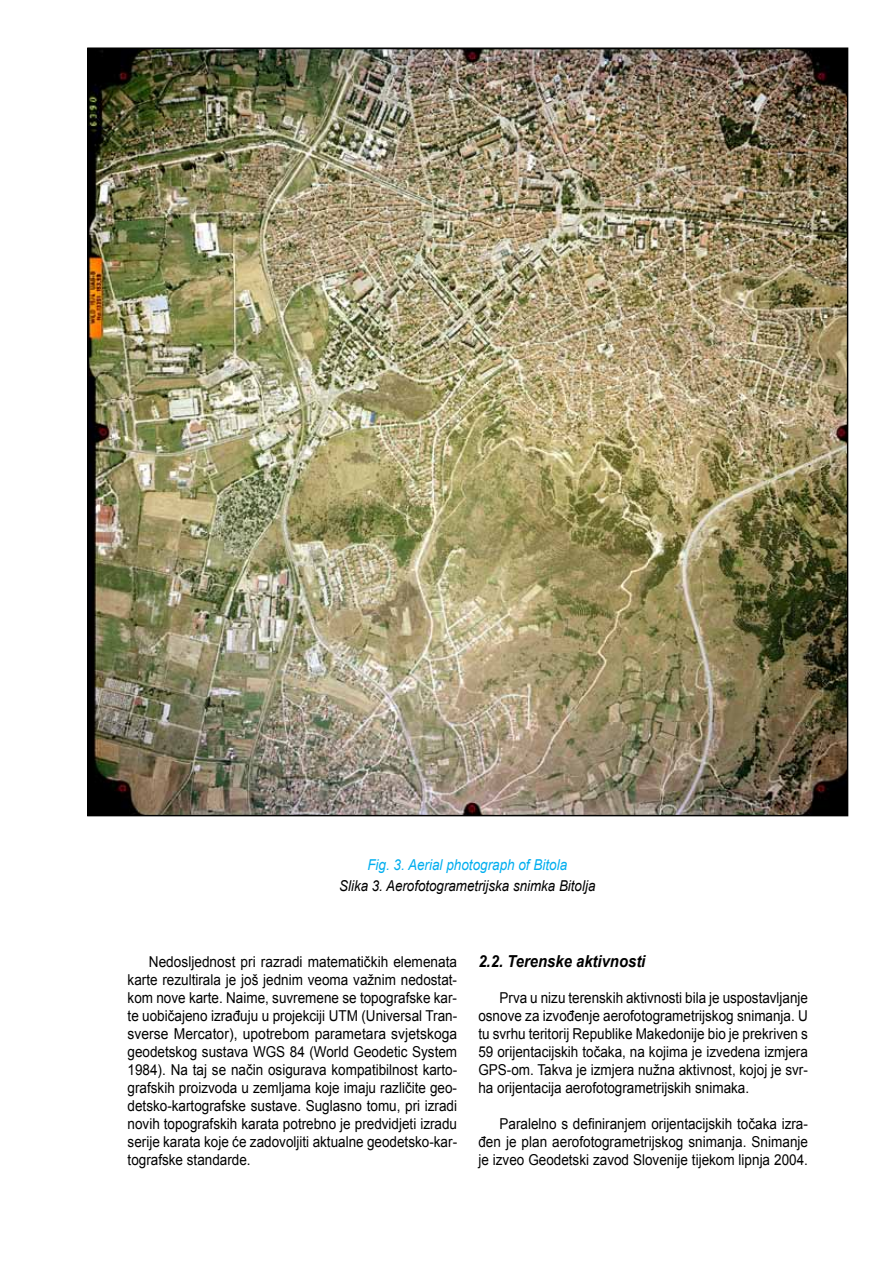
<style>
.page{position:relative;width:893px;height:1263px;background:#fff}
.page>*{position:absolute;margin:0;border:0;box-sizing:border-box;transform-origin:0 0}
.t1{font:italic 700 16.5px "Arial";color:#000;scale:.9 1}
.t2{font:15px/18px "Arial";color:#000;text-align:justify;scale:.91 1}
.t3{font:15px/18px "Arial";color:#000;text-align:justify;scale:.9 1}
.t4{font:italic 15px "Arial";color:#000;scale:.89 1}
.t5{font:italic 15px "Arial";color:#00aeef;scale:.9 1}
</style>
<div class="page">
<img style="left:90px;top:50px;width:755px;height:763px">
<p class="t5" style="left:367px;top:855px;width:224px">Fig. 3. Aerial photograph of Bitola</p>
<p class="t4" style="left:339px;top:876px;width:289px">Slika 3. Aerofotogrametrijska snimka Bitolja</p>
<p class="t2" style="left:128px;top:953px;width:364px;text-indent:21px">Nedosljednost pri razradi matematičkih elemenata karte rezultirala je još jednim veoma važnim nedostat&shy;kom nove karte. Naime, suvremene se topografske kar&shy;te uobičajeno izrađuju u projekciji UTM (Universal Tran&shy;sverse Mercator), upotrebom parametara svjetskoga geodetskog sustava WGS 84 (World Geodetic System 1984). Na taj se način osigurava kompatibilnost karto&shy;grafskih proizvoda u zemljama koje imaju različite geo&shy;detsko-kartografske sustave. Suglasno tomu, pri izradi novih topografskih karata potrebno je predvidjeti izradu serije karata koje će zadovoljiti aktualne geodetsko-kar&shy;tografske standarde.</p>
<p class="t1" style="left:478px;top:951px;width:187px">2.2. Terenske aktivnosti</p>
<p class="t3" style="left:478px;top:989px;width:368px;text-indent:21px">Prva u nizu terenskih aktivnosti bila je uspostavljanje osnove za izvođenje aerofotogrametrijskog snimanja. U tu svrhu teritorij Republike Makedonije bio je prekriven s 59 orijentacijskih točaka, na kojima je izvedena izmjera GPS-om. Takva je izmjera nužna aktivnost, kojoj je svr&shy;ha orijentacija aerofotogrametrijskih snimaka.</p>
<p class="t3" style="left:478px;top:1115px;width:368px;text-indent:21px">Paralelno s definiranjem orijentacijskih točaka izra&shy;đen je plan aerofotogrametrijskog snimanja. Snimanje je izveo Geodetski zavod Slovenije tijekom lipnja 2004.</p>
</div>
